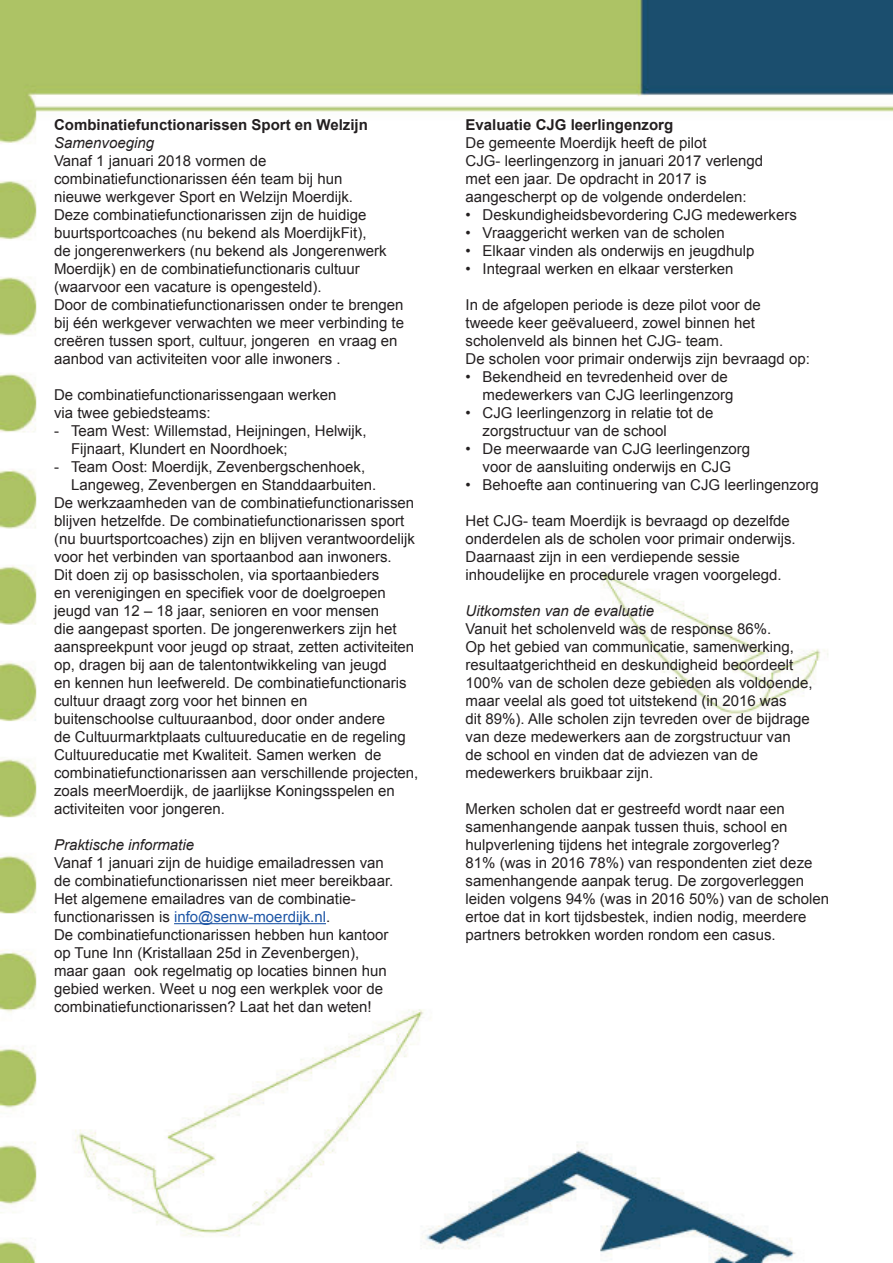
<style>
.page{position:relative;width:893px;height:1263px;background:#fff}
.page>*{position:absolute;margin:0;border:0;box-sizing:border-box;transform-origin:0 0}
.t1{font:15px/18px "Arial";color:#231f20}
.t2{font:700 15px "Arial";color:#231f20}
.t3{font:italic 15px "Arial";color:#231f20}
.s1{color:#1e56a6}
</style>
<div class="page">
<img style="left:0;top:1px;width:893px;height:1261px">
<hr style="left:174px;top:923px;width:152px;height:1px;background:#1e56a6">
<p class="t2" style="left:54px;top:115px;width:315px">Combinatiefunctionarissen Sport en Welzijn</p>
<p class="t3" style="left:54px;top:133px;width:102px">Samenvoeging</p>
<p class="t1" style="left:54px;top:152px;width:352px">Vanaf 1 januari 2018 vormen de combinatiefunctionarissen één team bij hun<br>nieuwe werkgever Sport en Welzijn Moerdijk.<br>Deze combinatiefunctionarissen zijn de huidige buurtsportcoaches (nu bekend als MoerdijkFit),<br>de jongerenwerkers (nu bekend als Jongerenwerk Moerdijk) en de combinatiefunctionaris cultuur (waarvoor een vacature is opengesteld).<br>Door de combinatiefunctionarissen onder te brengen bij één werkgever verwachten we meer verbinding te creëren tussen sport, cultuur, jongeren en vraag en aanbod van activiteiten voor alle inwoners .</p>
<p class="t1" style="left:54px;top:386px;width:284px">De combinatiefunctionarissengaan werken via twee gebiedsteams:</p>
<p class="t1" style="left:71px;top:422px;width:297px;text-indent:-17px">- Team West: Willemstad, Heijningen, Helwijk,<br>Fijnaart, Klundert en Noordhoek;</p>
<p class="t1" style="left:54px;top:458px;width:313px">- Team Oost: Moerdijk, Zevenbergschenhoek,</p>
<p class="t1" style="left:71px;top:476px;width:307px">Langeweg, Zevenbergen en Standdaarbuiten.</p>
<p class="t1" style="left:54px;top:494px;width:362px">De werkzaamheden van de combinatiefunctionarissen</p>
<p class="t1" style="left:54px;top:512px;width:352px">blijven hetzelfde. De combinatiefunctionarissen sport</p>
<p class="t1" style="left:54px;top:530px;width:362px">(nu buurtsportcoaches) zijn en blijven verantwoordelijk</p>
<p class="t1" style="left:54px;top:548px;width:339px">voor het verbinden van sportaanbod aan inwoners.</p>
<p class="t1" style="left:54px;top:566px;width:327px">Dit doen zij op basisscholen, via sportaanbieders</p>
<p class="t1" style="left:54px;top:584px;width:333px">en verenigingen en specifiek voor de doelgroepen</p>
<p class="t1" style="left:54px;top:602px;width:327px">jeugd van 12 – 18 jaar, senioren en voor mensen</p>
<p class="t1" style="left:54px;top:620px;width:344px">die aangepast sporten. De jongerenwerkers zijn het</p>
<p class="t1" style="left:54px;top:638px;width:362px">aanspreekpunt voor jeugd op straat, zetten activiteiten</p>
<p class="t1" style="left:54px;top:656px;width:334px">op, dragen bij aan de talentontwikkeling van jeugd</p>
<p class="t1" style="left:54px;top:674px;width:354px">en kennen hun leefwereld. De combinatiefunctionaris</p>
<p class="t1" style="left:54px;top:692px;width:255px">cultuur draagt zorg voor het binnen en</p>
<p class="t1" style="left:54px;top:710px;width:333px">buitenschoolse cultuuraanbod, door onder andere</p>
<p class="t1" style="left:54px;top:728px;width:353px">de Cultuurmarktplaats cultuureducatie en de regeling</p>
<p class="t1" style="left:54px;top:746px;width:329px">Cultuureducatie met Kwaliteit. Samen werken de</p>
<p class="t1" style="left:54px;top:764px;width:366px">combinatiefunctionarissen aan verschillende projecten,</p>
<p class="t1" style="left:54px;top:782px;width:342px">zoals meerMoerdijk, de jaarlijkse Koningsspelen en</p>
<p class="t1" style="left:54px;top:800px;width:172px">activiteiten voor jongeren.</p>
<p class="t3" style="left:54px;top:835px;width:142px">Praktische informatie</p>
<p class="t1" style="left:54px;top:854px;width:341px">Vanaf 1 januari zijn de huidige emailadressen van de combinatiefunctionarissen niet meer bereikbaar.<br>Het algemene emailadres van de combinatie&shy;functionarissen is <span class="s1">info@senw-moerdijk.nl</span>.<br>De combinatiefunctionarissen hebben hun kantoor op Tune Inn (Kristallaan 25d in Zevenbergen), maar gaan ook regelmatig op locaties binnen hun gebied werken. Weet u nog een werkplek voor de combinatiefunctionarissen? Laat het dan weten!</p>
<p class="t2" style="left:466px;top:115px;width:209px">Evaluatie CJG leerlingenzorg</p>
<p class="t1" style="left:466px;top:134px;width:299px">De gemeente Moerdijk heeft de pilot<br>CJG- leerlingenzorg in januari 2017 verlengd met een jaar. De opdracht in 2017 is aangescherpt op de volgende onderdelen:</p>
<p class="t1" style="left:466px;top:206px;width:333px">• Deskundigheidsbevordering CJG medewerkers</p>
<p class="t1" style="left:466px;top:224px;width:261px">• Vraaggericht werken van de scholen</p>
<p class="t1" style="left:466px;top:242px;width:290px">• Elkaar vinden als onderwijs en jeugdhulp</p>
<p class="t1" style="left:466px;top:260px;width:269px">• Integraal werken en elkaar versterken</p>
<p class="t1" style="left:466px;top:296px;width:346px">In de afgelopen periode is deze pilot voor de tweede keer geëvalueerd, zowel binnen het scholenveld als binnen het CJG- team.<br>De scholen voor primair onderwijs zijn bevraagd op:</p>
<p class="t1" style="left:483px;top:368px;width:252px;text-indent:-17px">• Bekendheid en tevredenheid over de medewerkers van CJG leerlingenzorg</p>
<p class="t1" style="left:483px;top:404px;width:232px;text-indent:-17px">• CJG leerlingenzorg in relatie tot de zorgstructuur van de school</p>
<p class="t1" style="left:466px;top:440px;width:286px;text-align:center">• De meerwaarde van CJG leerlingenzorg voor de aansluiting onderwijs en CJG</p>
<p class="t1" style="left:466px;top:476px;width:355px">• Behoefte aan continuering van CJG leerlingenzorg</p>
<p class="t1" style="left:466px;top:512px;width:332px">Het CJG- team Moerdijk is bevraagd op dezelfde onderdelen als de scholen voor primair onderwijs.<br>Daarnaast zijn in een verdiepende sessie inhoudelijke en procedurele vragen voorgelegd.</p>
<p class="t3" style="left:466px;top:601px;width:190px">Uitkomsten van de evaluatie</p>
<p class="t1" style="left:466px;top:620px;width:348px">Vanuit het scholenveld was de response 86%.<br>Op het gebied van communicatie, samenwerking, resultaatgerichtheid en deskundigheid beoordeelt 100% van de scholen deze gebieden als voldoende, maar veelal als goed tot uitstekend (in 2016 was<br>dit 89%). Alle scholen zijn tevreden over de bijdrage van deze medewerkers aan de zorgstructuur van<br>de school en vinden dat de adviezen van de medewerkers bruikbaar zijn.</p>
<p class="t1" style="left:466px;top:800px;width:365px">Merken scholen dat er gestreefd wordt naar een samenhangende aanpak tussen thuis, school en hulpverlening tijdens het integrale zorgoverleg?<br>81% (was in 2016 78%) van respondenten ziet deze samenhangende aanpak terug. De zorgoverleggen leiden volgens 94% (was in 2016 50%) van de scholen ertoe dat in kort tijdsbestek, indien nodig, meerdere partners betrokken worden rondom een casus.</p>
</div>
